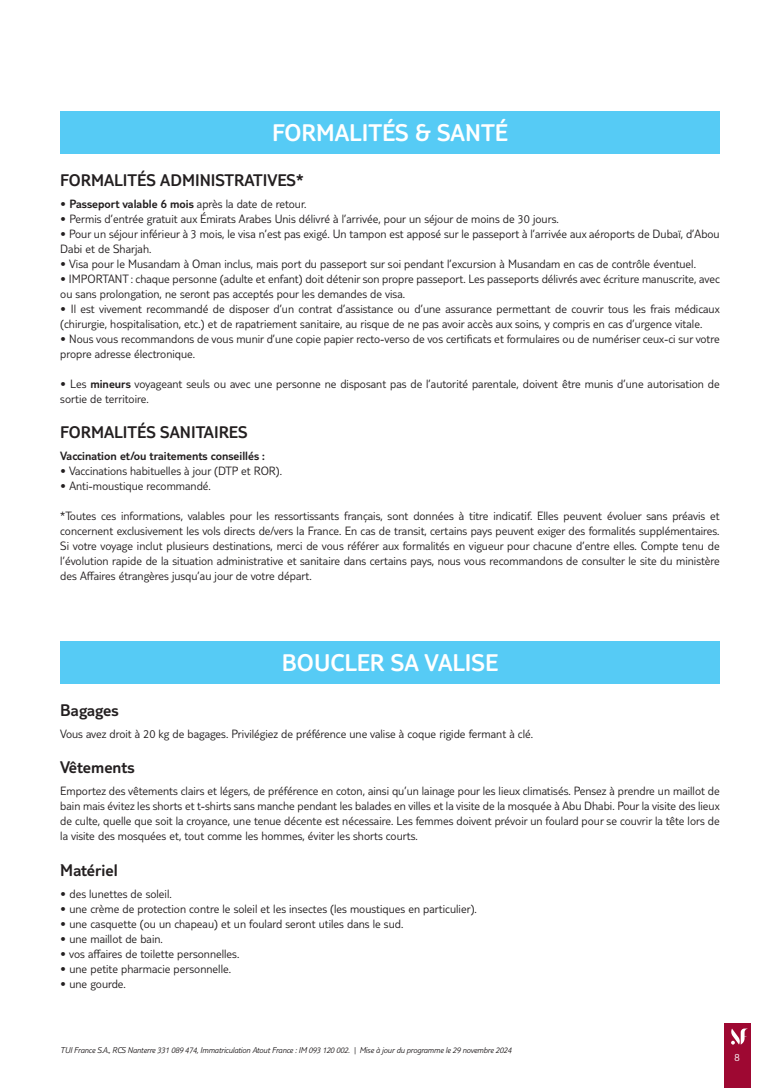
<style>
.page{position:relative;width:780px;height:1088px;background:#fff}
.page>*{position:absolute;margin:0;border:0;box-sizing:border-box;transform-origin:0 0}
.t1{font:300 25px "TUI Type";color:#fff}
.t2{font:300 17.5px "TUI Type";color:#231f20}
.t3{font:300 12.5px/15px "TUI Type";color:#231f20}
.t4{font:300 12.5px "TUI Type";color:#231f20}
.t5{font:300 11.25px "TUI Type";color:#fff}
.t6{font:italic 300 8.75px "TUI Type";letter-spacing:-.02em;color:#231f20}
.s1{font-style:inherit}
</style>
<div class="page">
<div style="left:724px;top:1023px;width:26px;height:65px;background:#9e0832"></div>
<svg style="left:731px;top:1028px;width:17px;height:16px"></svg>
<div style="left:60px;top:111px;width:659px;height:43px;background:#56cbf5"></div>
<div style="left:60px;top:641px;width:659px;height:43px;background:#56cbf5"></div>
<h1 class="t1" style="left:272px;top:118px;width:237px">FORMALITÉS &amp; SANTÉ</h1>
<h2 class="t2" style="left:60px;top:170px;width:245px">FORMALITÉS ADMINISTRATIVES*</h2>
<p class="t3" style="left:60px;top:196px;width:248px">• <span class="s1">Passeport valable 6 mois</span> après la date de retour.</p>
<p class="t3" style="left:60px;top:211px;width:500px">• Permis d’entrée gratuit aux Émirats Arabes Unis délivré à l’arrivée, pour un séjour de moins de 30 jours.</p>
<p class="t3" style="left:60px;top:226px;width:661px">• Pour un séjour inférieur à 3 mois, le visa n’est pas exigé. Un tampon est apposé sur le passeport à l’arrivée aux aéroports de Dubaï, d’Abou<br>Dabi et de Sharjah.</p>
<p class="t3" style="left:60px;top:256px;width:637px">• Visa pour le Musandam à Oman inclus, mais port du passeport sur soi pendant l’excursion à Musandam en cas de contrôle éventuel.</p>
<p class="t3" style="left:60px;top:271px;width:661px">• IMPORTANT : chaque personne (adulte et enfant) doit détenir son propre passeport. Les passeports délivrés avec écriture manuscrite, avec ou sans prolongation, ne seront pas acceptés pour les demandes de visa.</p>
<p class="t3" style="left:60px;top:301px;width:661px">• Il est vivement recommandé de disposer d’un contrat d’assistance ou d’une assurance permettant de couvrir tous les frais médicaux (chirurgie, hospitalisation, etc.) et de rapatriement sanitaire, au risque de ne pas avoir accès aux soins, y compris en cas d’urgence vitale.</p>
<p class="t3" style="left:60px;top:331px;width:661px">• Nous vous recommandons de vous munir d’une copie papier recto-verso de vos certificats et formulaires ou de numériser ceux-ci sur votre propre adresse électronique.</p>
<p class="t3" style="left:60px;top:376px;width:661px">• Les <span class="s1">mineurs</span> voyageant seuls ou avec une personne ne disposant pas de l’autorité parentale, doivent être munis d’une autorisation de sortie de territoire.</p>
<h2 class="t2" style="left:60px;top:422px;width:189px">FORMALITÉS SANITAIRES</h2>
<p class="t4" style="left:60px;top:449px;width:206px">Vaccination et/ou traitements conseillés :</p>
<p class="t3" style="left:60px;top:463px;width:223px">• Vaccinations habituelles à jour (DTP et ROR).</p>
<p class="t3" style="left:60px;top:478px;width:152px">• Anti-moustique recommandé.</p>
<p class="t3" style="left:60px;top:508px;width:661px;text-align:justify">*Toutes ces informations, valables pour les ressortissants français, sont données à titre indicatif. Elles peuvent évoluer sans préavis et concernent exclusivement les vols directs de/vers la France. En cas de transit, certains pays peuvent exiger des formalités supplémentaires.<br>Si votre voyage inclut plusieurs destinations, merci de vous référer aux formalités en vigueur pour chacune d’entre elles. Compte tenu de l’évolution rapide de la situation administrative et sanitaire dans certains pays, nous vous recommandons de consulter le site du ministère des Affaires étrangères jusqu’au jour de votre départ.</p>
<h1 class="t1" style="left:282px;top:648px;width:218px">BOUCLER SA VALISE</h1>
<h2 class="t2" style="left:60px;top:700px;width:60px">Bagages</h2>
<p class="t3" style="left:60px;top:726px;width:474px">Vous avez droit à 20 kg de bagages. Privilégiez de préférence une valise à coque rigide fermant à clé.</p>
<h2 class="t2" style="left:60px;top:757px;width:76px">Vêtements</h2>
<p class="t3" style="left:60px;top:783px;width:661px;text-align:justify">Emportez des vêtements clairs et légers, de préférence en coton, ainsi qu’un lainage pour les lieux climatisés. Pensez à prendre un maillot de bain mais évitez les shorts et t-shirts sans manche pendant les balades en villes et la visite de la mosquée à Abu Dhabi. Pour la visite des lieux de culte, quelle que soit la croyance, une tenue décente est nécessaire. Les femmes doivent prévoir un foulard pour se couvrir la tête lors de la visite des mosquées et, tout comme les hommes, éviter les shorts courts.</p>
<h2 class="t2" style="left:60px;top:860px;width:59px">Matériel</h2>
<p class="t3" style="left:60px;top:886px;width:113px">• des lunettes de soleil.</p>
<p class="t3" style="left:60px;top:901px;width:418px">• une crème de protection contre le soleil et les insectes (les moustiques en particulier).</p>
<p class="t3" style="left:60px;top:916px;width:344px">• une casquette (ou un chapeau) et un foulard seront utiles dans le sud.</p>
<p class="t3" style="left:60px;top:931px;width:104px">• une maillot de bain.</p>
<p class="t3" style="left:60px;top:946px;width:181px">• vos affaires de toilette personnelles.</p>
<p class="t3" style="left:60px;top:961px;width:172px">• une petite pharmacie personnelle.</p>
<p class="t3" style="left:60px;top:976px;width:67px">• une gourde.</p>
<p class="t6" style="left:60px;top:1045px;width:452px">TUI France S.A., RCS Nanterre 331 089 474, Immatriculation Atout France : IM 093 120 002. | Mise à jour du programme le 29 novembre 2024</p>
<p class="t5" style="left:734px;top:1050px;width:7px">8</p>
</div>
